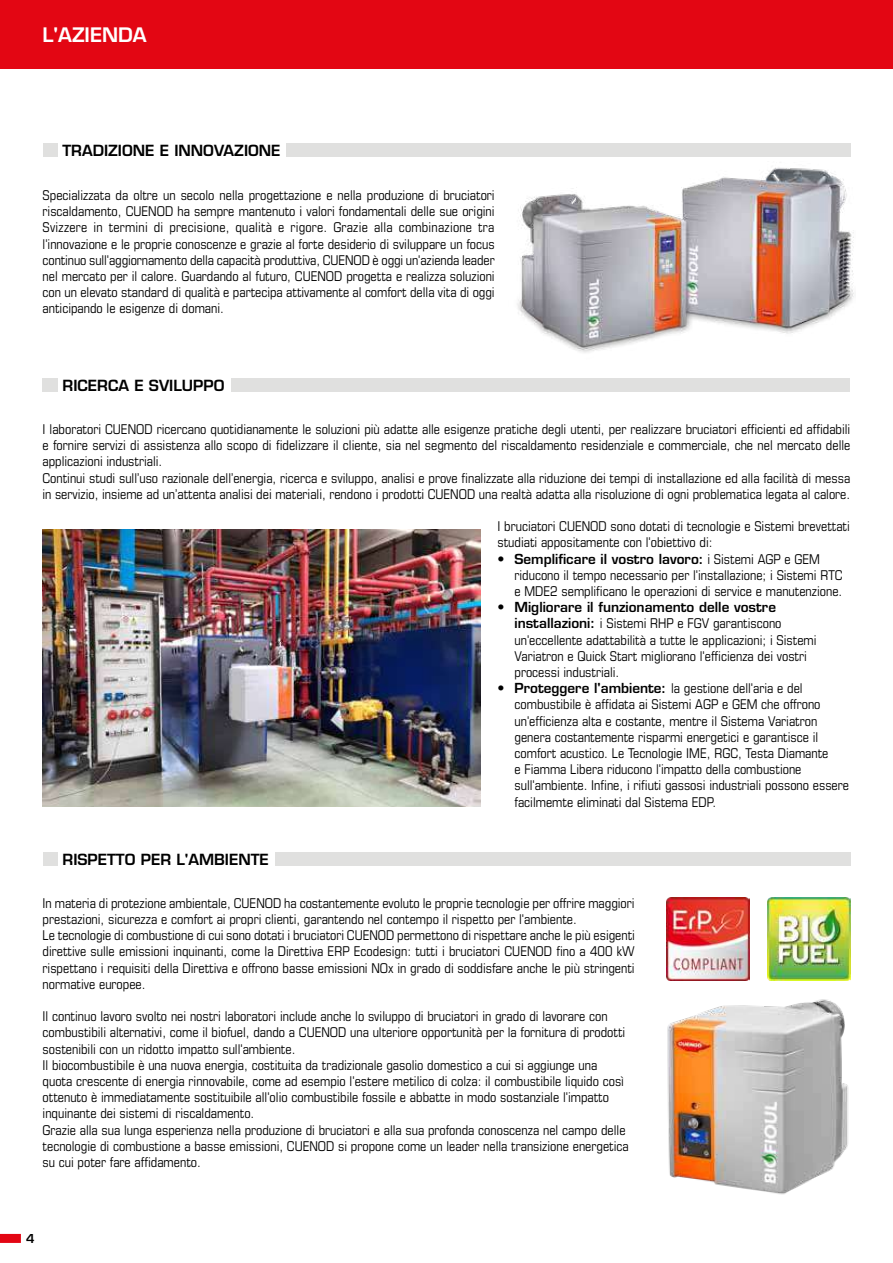
<style>
.page{position:relative;width:893px;height:1263px;background:#fff}
.page>*{position:absolute;margin:0;border:0;box-sizing:border-box;transform-origin:0 0}
.t1{font:600 19.5px "Eurostile LT Std";color:#fff}
.t2{font:600 15px "Eurostile LT Std";color:#000}
.t3{font:condensed 13.5px/16.2px "Eurostile LT Std";color:#000}
.t4{font:600 12px "Eurostile LT Std";color:#000}
.s1{font-weight:600;font-stretch:normal}
</style>
<div class="page">
<div style="left:0;top:0;width:893px;height:68px;background:#e30613"></div>
<div style="left:0;top:1234px;width:21px;height:9px;background:#e30613"></div>
<img style="left:43px;top:529px;width:437px;height:278px">
<img style="left:517px;top:167px;width:337px;height:186px">
<div style="left:43px;top:144px;width:807px;height:13px;background:#e0e0df"></div>
<div style="left:43px;top:378px;width:807px;height:14px;background:#e0e0df"></div>
<div style="left:43px;top:852px;width:807px;height:14px;background:#e0e0df"></div>
<div style="left:58px;top:140px;width:227px;height:20px;background:#fff"></div>
<div style="left:58px;top:375px;width:173px;height:20px;background:#fff"></div>
<div style="left:58px;top:849px;width:217px;height:20px;background:#fff"></div>
<img style="left:666px;top:897px;width:84px;height:84px">
<img style="left:767px;top:897px;width:83px;height:84px">
<img style="left:667px;top:999px;width:181px;height:196px">
<h1 class="t1" style="left:43px;top:23px;width:106px">L'AZIENDA</h1>
<p class="t2" style="left:63px;top:141px;width:220px">TRADIZIONE E INNOVAZIONE</p>
<p class="t3" style="left:43px;top:187px;width:454px;text-align:justify">Specializzata da oltre un secolo nella progettazione e nella produzione di bruciatori riscaldamento, CUENOD ha sempre mantenuto i valori fondamentali delle sue origini Svizzere in termini di precisione, qualità e rigore. Grazie alla combinazione tra l'innovazione e le proprie conoscenze e grazie al forte desiderio di sviluppare un focus continuo sull'aggiornamento della capacità produttiva, CUENOD è oggi un'azienda leader nel mercato per il calore. Guardando al futuro, CUENOD progetta e realizza soluzioni con un elevato standard di qualità e partecipa attivamente al comfort della vita di oggi anticipando le esigenze di domani.</p>
<p class="t2" style="left:63px;top:376px;width:163px">RICERCA E SVILUPPO</p>
<p class="t3" style="left:43px;top:421px;width:809px">I laboratori CUENOD ricercano quotidianamente le soluzioni più adatte alle esigenze pratiche degli utenti, per realizzare bruciatori efficienti ed affidabili e fornire servizi di assistenza allo scopo di fidelizzare il cliente, sia nel segmento del riscaldamento residenziale e commerciale, che nel mercato delle applicazioni industriali.<br>Continui studi sull’uso razionale dell’energia, ricerca e sviluppo, analisi e prove finalizzate alla riduzione dei tempi di installazione ed alla facilità di messa in servizio, insieme ad un’attenta analisi dei materiali, rendono i prodotti CUENOD una realtà adatta alla risoluzione di ogni problematica legata al calore.</p>
<p class="t3" style="left:497px;top:518px;width:354px">I bruciatori CUENOD sono dotati di tecnologie e Sistemi brevettati studiati appositamente con l'obiettivo di:</p>
<p class="t3" style="left:514px;top:550px;width:330px;text-indent:-17px"><span class="s1">• Semplificare il vostro lavoro:</span> i Sistemi AGP e GEM riducono il tempo necessario per l'installazione; i Sistemi RTC e MDE2 semplificano le operazioni di service e manutenzione.</p>
<p class="t3" style="left:514px;top:599px;width:304px;text-indent:-17px"><span class="s1">• Migliorare il funzionamento delle vostre installazioni:</span> i Sistemi RHP e FGV garantiscono un'eccellente adattabilità a tutte le applicazioni; i Sistemi Variatron e Quick Start migliorano l'efficienza dei vostri processi industriali.</p>
<p class="t3" style="left:514px;top:680px;width:336px;text-indent:-17px"><span class="s1">• Proteggere l'ambiente:</span> la gestione dell'aria e del combustibile è affidata ai Sistemi AGP e GEM che offrono un'efficienza alta e costante, mentre il Sistema Variatron genera costantemente risparmi energetici e garantisce il comfort acustico. Le Tecnologie IME, RGC, Testa Diamante<br>e Fiamma Libera riducono l'impatto della combustione sull'ambiente. Infine, i rifiuti gassosi industriali possono essere facilmemte eliminati dal Sistema EDP.</p>
<p class="t2" style="left:63px;top:850px;width:208px">RISPETTO PER L'AMBIENTE</p>
<p class="t3" style="left:43px;top:894px;width:594px">In materia di protezione ambientale, CUENOD ha costantemente evoluto le proprie tecnologie per offrire maggiori prestazioni, sicurezza e comfort ai propri clienti, garantendo nel contempo il rispetto per l'ambiente.<br>Le tecnologie di combustione di cui sono dotati i bruciatori CUENOD permettono di rispettare anche le più esigenti direttive sulle emissioni inquinanti, come la Direttiva ERP Ecodesign: tutti i bruciatori CUENOD fino a 400 kW rispettano i requisiti della Direttiva e offrono basse emissioni NOx in grado di soddisfare anche le più stringenti normative europee.</p>
<p class="t3" style="left:43px;top:1008px;width:588px">Il continuo lavoro svolto nei nostri laboratori include anche lo sviluppo di bruciatori in grado di lavorare con combustibili alternativi, come il biofuel, dando a CUENOD una ulteriore opportunità per la fornitura di prodotti sostenibili con un ridotto impatto sull'ambiente.<br>Il biocombustibile è una nuova energia, costituita da tradizionale gasolio domestico a cui si aggiunge una quota crescente di energia rinnovabile, come ad esempio l'estere metilico di colza: il combustibile liquido così ottenuto è immediatamente sostituibile all'olio combustibile fossile e abbatte in modo sostanziale l'impatto inquinante dei sistemi di riscaldamento.<br>Grazie alla sua lunga esperienza nella produzione di bruciatori e alla sua profonda conoscenza nel campo delle tecnologie di combustione a basse emissioni, CUENOD si propone come un leader nella transizione energetica su cui poter fare affidamento.</p>
<p class="t4" style="left:26px;top:1231px;width:10px">4</p>
</div>
